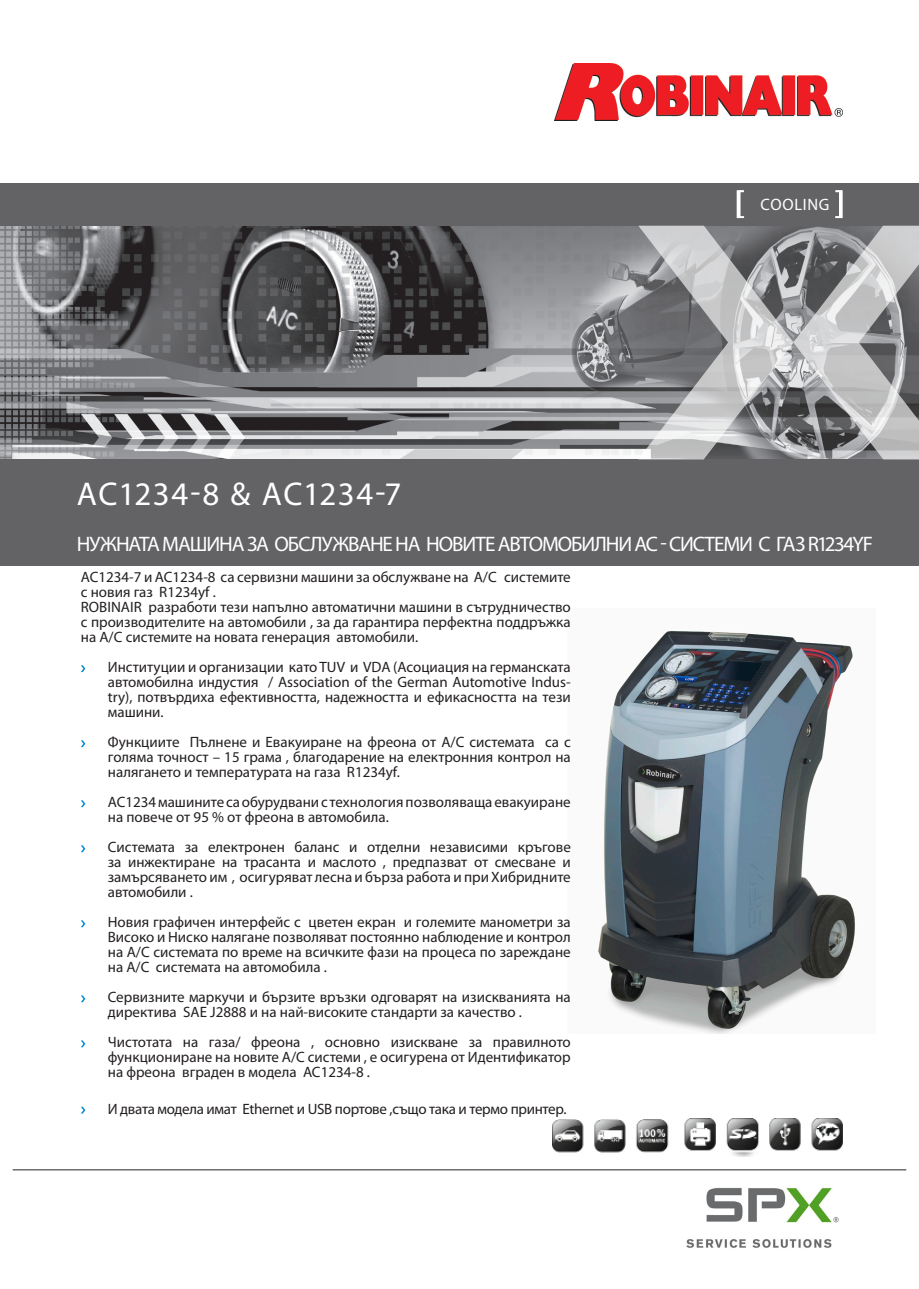
<style>
.page{position:relative;width:919px;height:1289px;background:#fff}
.page>*{position:absolute;margin:0;border:0;box-sizing:border-box;transform-origin:0 0}
.t1{font:33px "Myriad Pro";letter-spacing:.045em;color:#fff}
.t2{font:21px "Myriad Pro";letter-spacing:-.055em;color:#fff}
.t3{font:16.5px "Myriad Pro";letter-spacing:.045em;color:#fff}
.t4{font:15px/15px "Myriad Pro";color:#231f20;text-align:justify}
.t5{font:15px "Myriad Pro";letter-spacing:-.02em;color:#231f20}
</style>
<div class="page">
<img style="left:0;top:225px;width:638px;height:234px">
<div style="left:0;top:459px;width:918px;height:107px;background:#636366"></div>
<img style="left:598px;top:630px;width:257px;height:403px">
<img style="left:686px;top:1187px;width:153px;height:61px">
<img style="left:552px;top:1118px;width:290px;height:38px">
<div style="left:0;top:183px;width:918px;height:42px;background:#636366"></div>
<img style="left:554px;top:64px;width:288px;height:56px">
<svg style="left:81px;top:665px;width:4px;height:7px"></svg>
<svg style="left:81px;top:740px;width:4px;height:7px"></svg>
<svg style="left:81px;top:800px;width:4px;height:7px"></svg>
<svg style="left:81px;top:845px;width:4px;height:7px"></svg>
<svg style="left:81px;top:920px;width:4px;height:7px"></svg>
<svg style="left:81px;top:995px;width:4px;height:7px"></svg>
<svg style="left:81px;top:1040px;width:4px;height:7px"></svg>
<svg style="left:81px;top:1106px;width:4px;height:7px"></svg>
<svg style="left:638px;top:225px;width:280px;height:234px;background:#a0a1a2"></svg>
<svg style="left:736px;top:190px;width:8px;height:28px"></svg>
<svg style="left:835px;top:190px;width:7px;height:28px"></svg>
<hr style="left:13px;top:1169px;width:893px;height:1px;background:#6c6d70">
<p class="t3" style="left:760px;top:195px;width:70px">COOLING</p>
<p class="t1" style="left:77px;top:474px;width:326px">AC1234-8 &amp; AC1234-7</p>
<p class="t2" style="left:77px;top:530px;width:797px">НУЖНАТА МАШИНА ЗА ОБСЛУЖВАНЕ НА НОВИТЕ АВТОМОБИЛНИ АС - СИСТЕМИ С ГАЗ R1234YF</p>
<p class="t4" style="left:81px;top:569px;width:491px">AC1234-7 и AC1234-8 са сервизни машини за обслужване на A/C системите с новия газ R1234yf .</p>
<p class="t4" style="left:81px;top:599px;width:491px">ROBINAIR разработи тези напълно автоматични машини в сътрудничество с производителите на автомобили , за да гарантира перфектна поддръжка на А/С системите на новата генерация автомобили.</p>
<p class="t4" style="left:108px;top:659px;width:464px">Институции и организации като TUV и VDA (Асоциация на германската автомобилна индустия / Association of the German Automotive Indus&shy;try), потвърдиха ефективността, надежността и ефикасността на тези машини.</p>
<p class="t4" style="left:108px;top:734px;width:464px">Функциите Пълнене и Евакуиране на фреона от А/С системата са с голяма точност – 15 грама , благодарение на електронния контрол на налягането и температурата на газа R1234yf.</p>
<p class="t4" style="left:108px;top:794px;width:464px">AC1234 машините са обурудвани с технология позволяваща евакуиране на повече от 95 % от фреона в автомобила.</p>
<p class="t4" style="left:108px;top:839px;width:464px">Системата за електронен баланс и отделни независими кръгове за инжектиране на трасанта и маслото , предпазват от смесване и замърсяването им , осигуряват лесна и бърза работа и при Хибридните автомобили .</p>
<p class="t4" style="left:108px;top:914px;width:464px">Новия графичен интерфейс с цветен екран и големите манометри за Високо и Ниско налягане позволяват постоянно наблюдение и контрол на А/С системата по време на всичките фази на процеса по зареждане на А/С системата на автомобила .</p>
<p class="t4" style="left:108px;top:989px;width:464px">Сервизните маркучи и бързите връзки одговарят на изискванията на директива SAE J2888 и на най-високите стандарти за качество .</p>
<p class="t4" style="left:108px;top:1034px;width:464px">Чистотата на газа/ фреона , основно изискване за правилното функциониране на новите А/С системи , е осигурена от Идентификатор на фреона вграден в модела AC1234-8 .</p>
<p class="t5" style="left:108px;top:1099px;width:460px">И двата модела имат Ethernet и USB портове ,също така и термо принтер.</p>
</div>
